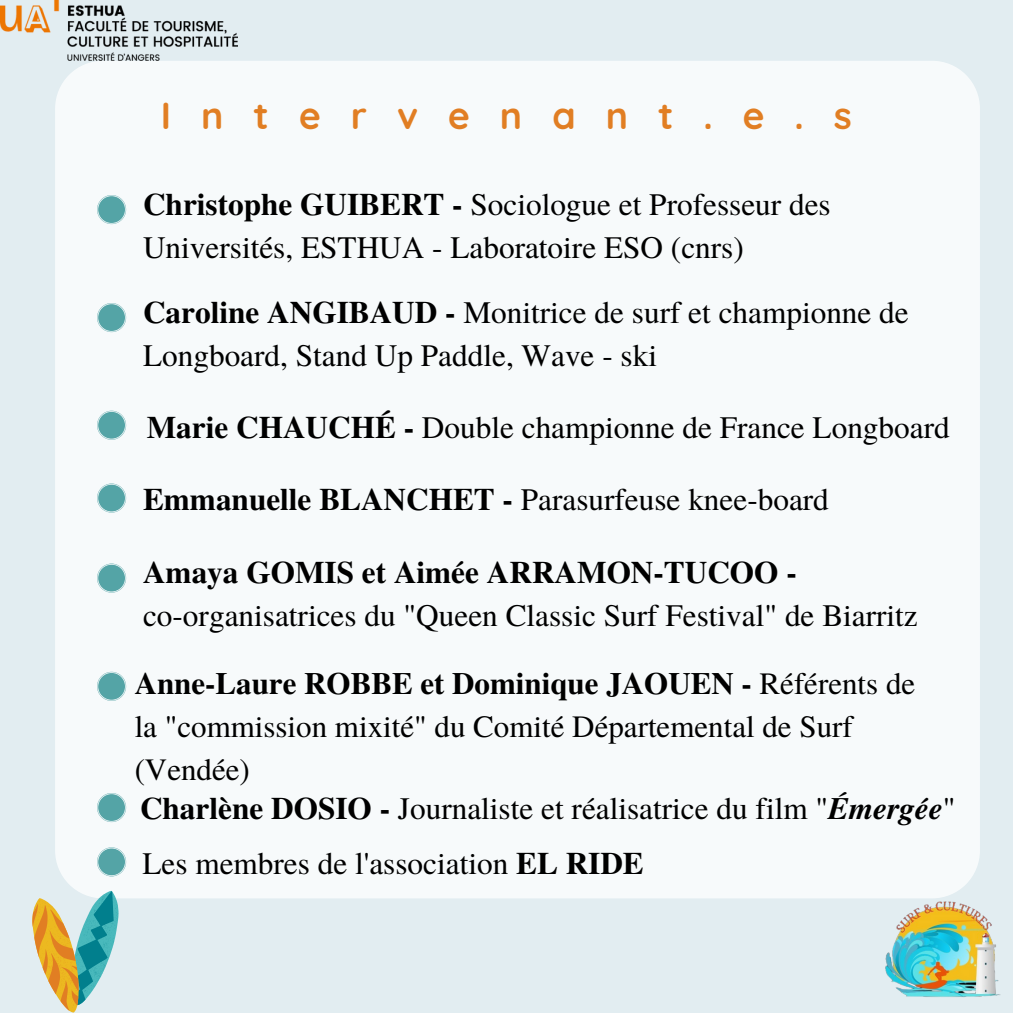
<style>
.page{position:relative;width:1013px;height:1013px;background:#fff}
.page>*{position:absolute;margin:0;border:0;box-sizing:border-box;transform-origin:0 0}
.t1{font:700 37.5px "Quicksand";letter-spacing:.8em;color:#e17e23}
.t2{font:31.25px/43.1px "Te X Gyre Termes";color:#000}
.t3{font:700 31.25px "Te X Gyre Termes";color:#000}
.t4{font:31px/42.8px "Te X Gyre Termes";color:#000}
.s1{font-weight:700}
.s2{font-weight:700;font-style:italic}
</style>
<div class="page">
<div style="left:0;top:0;width:1012px;height:1012px;background:#e2edf1"></div>
<div style="left:55px;top:61px;width:924px;height:837px;background:#f7fafb"></div>
<img style="left:851px;top:853px;width:150px;height:144px">
<img style="left:0;top:0;width:237px;height:61px">
<svg style="left:32px;top:890px;width:87px;height:122px"></svg>
<svg style="left:97px;top:195px;width:29px;height:29px"></svg>
<div style="left:98px;top:196px;width:27px;height:27px;background:#54a4a6;border-radius:50%"></div>
<svg style="left:97px;top:303px;width:29px;height:29px"></svg>
<div style="left:98px;top:304px;width:27px;height:27px;background:#54a4a6;border-radius:50%"></div>
<svg style="left:97px;top:411px;width:29px;height:29px"></svg>
<div style="left:98px;top:412px;width:27px;height:26px;background:#54a4a6;border-radius:50%"></div>
<svg style="left:97px;top:671px;width:29px;height:30px"></svg>
<div style="left:98px;top:673px;width:27px;height:26px;background:#54a4a6;border-radius:50%"></div>
<svg style="left:97px;top:793px;width:29px;height:29px"></svg>
<div style="left:98px;top:794px;width:27px;height:27px;background:#54a4a6;border-radius:50%"></div>
<svg style="left:97px;top:847px;width:29px;height:29px"></svg>
<div style="left:98px;top:848px;width:27px;height:27px;background:#54a4a6;border-radius:50%"></div>
<svg style="left:97px;top:483px;width:29px;height:29px"></svg>
<div style="left:98px;top:484px;width:27px;height:27px;background:#54a4a6;border-radius:50%"></div>
<svg style="left:97px;top:563px;width:29px;height:29px"></svg>
<div style="left:98px;top:564px;width:27px;height:27px;background:#54a4a6;border-radius:50%"></div>
<p class="t1" style="left:161px;top:91px;width:692px">Intervenant.e.s</p>
<p class="t2" style="left:143px;top:181px;width:689px"><span class="s1">Christophe GUIBERT -</span> Sociologue et Professeur des<br>Universités, ESTHUA - Laboratoire ESO (cnrs)</p>
<p class="t2" style="left:143px;top:289px;width:767px"><span class="s1">Caroline ANGIBAUD -</span> Monitrice de surf et championne de<br>Longboard, Stand Up Paddle, Wave - ski</p>
<p class="t2" style="left:147px;top:404px;width:804px"><span class="s1">Marie CHAUCHÉ -</span> Double championne de France Longboard</p>
<p class="t2" style="left:143px;top:476px;width:687px"><span class="s1">Emmanuelle BLANCHET -</span> Parasurfeuse knee-board</p>
<p class="t3" style="left:143px;top:547px;width:655px">Amaya GOMIS et Aimée ARRAMON-TUCOO -</p>
<p class="t2" style="left:143px;top:592px;width:776px">co-organisatrices du "Queen Classic Surf Festival" de Biarritz</p>
<p class="t4" style="left:135px;top:660px;width:782px"><span class="s1">Anne-Laure ROBBE et Dominique JAOUEN -</span> Référents de la "commission mixité" du Comité Départemental de Surf (Vendée)</p>
<p class="t2" style="left:140px;top:785px;width:817px"><span class="s1">Charlène DOSIO -</span> Journaliste et réalisatrice du film "<span class="s2">Émergée</span>"</p>
<p class="t2" style="left:142px;top:840px;width:503px">Les membres de l'association <span class="s1">EL RIDE</span></p>
</div>
